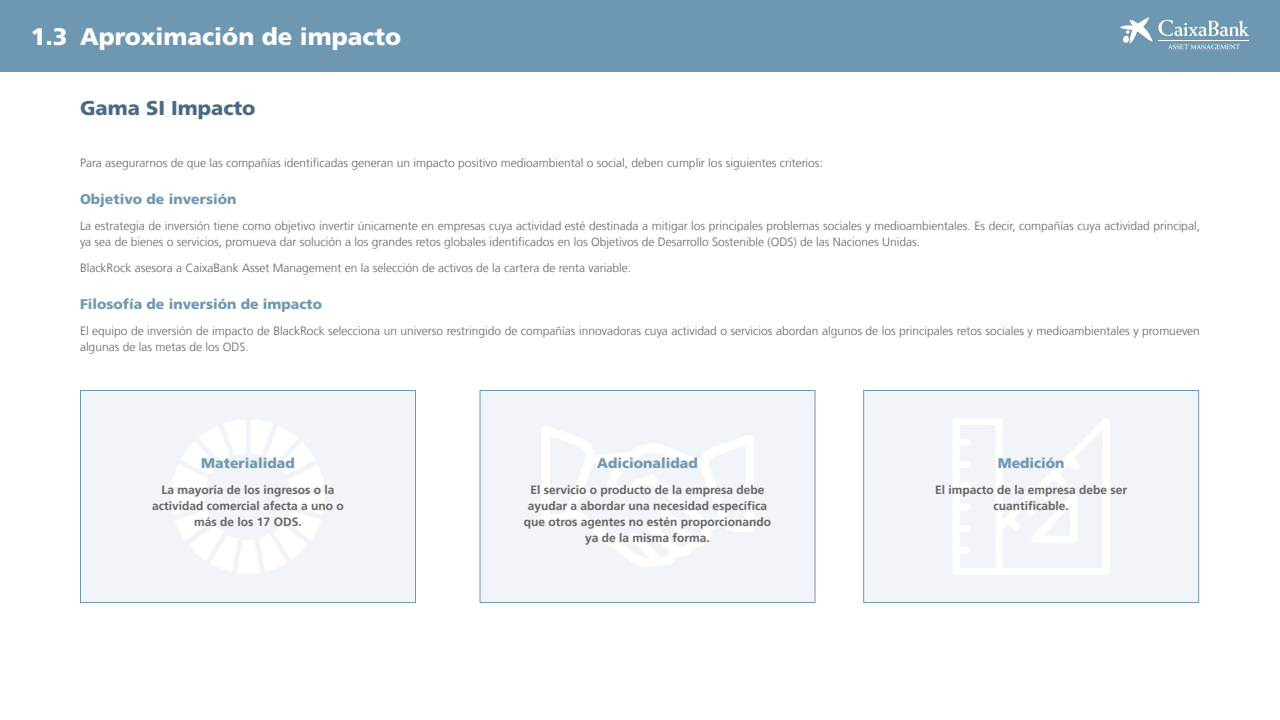
<style>
.page{position:relative;width:1280px;height:720px;background:#fff}
.page>*{position:absolute;margin:0;border:0;box-sizing:border-box;transform-origin:0 0}
.t1{font:900 24px "La Caixa Frutiger";color:#fff}
.t2{font:900 20px "La Caixa Frutiger";color:#4a6983}
.t3{font:900 14px "La Caixa Frutiger";color:#6f97b1}
.t4{font:300 12px/16px "La Caixa Frutiger";color:#646464}
.t5{font:700 12px/16px "La Caixa Frutiger";color:#646464;text-align:center}
</style>
<div class="page">
<div style="left:0;top:0;width:1280px;height:72px;background:#6e97b1"></div>
<svg style="left:1120px;top:17px;width:129px;height:32px"></svg>
<hr style="left:1159px;top:40px;width:90px;height:1px;background:#fff">
<div style="left:80px;top:390px;width:336px;height:213px;background:#f1f4f8;border:1px solid #6f97b1"></div>
<div style="left:480px;top:390px;width:336px;height:213px;background:#f1f4f8;border:1px solid #6f97b1"></div>
<div style="left:863px;top:390px;width:336px;height:213px;background:#f1f4f8;border:1px solid #6f97b1"></div>
<svg style="left:171px;top:420px;width:154px;height:153px"></svg>
<svg style="left:953px;top:418px;width:157px;height:157px"></svg>
<svg style="left:541px;top:426px;width:213px;height:141px"></svg>
<h1 class="t1" style="left:31px;top:22px;width:372px">1.3 Aproximación de impacto</h1>
<h2 class="t2" style="left:80px;top:96px;width:177px">Gama SI Impacto</h2>
<p class="t4" style="left:80px;top:155px;width:745px">Para asegurarnos de que las compañías identificadas generan un impacto positivo medioambiental o social, deben cumplir los siguientes criterios:</p>
<p class="t3" style="left:80px;top:190px;width:158px">Objetivo de inversión</p>
<p class="t4" style="left:80px;top:218px;width:1122px">La estrategia de inversión tiene como objetivo invertir únicamente en empresas cuya actividad esté destinada a mitigar los principales problemas sociales y medioambientales. Es decir, compañías cuya actividad principal, ya sea de bienes o servicios, promueva dar solución a los grandes retos globales identificados en los Objetivos de Desarrollo Sostenible (ODS) de las Naciones Unidas.</p>
<p class="t4" style="left:80px;top:260px;width:553px">BlackRock asesora a CaixaBank Asset Management en la selección de activos de la cartera de renta variable.</p>
<p class="t3" style="left:80px;top:295px;width:244px">Filosofía de inversión de impacto</p>
<p class="t4" style="left:80px;top:323px;width:1122px">El equipo de inversión de impacto de BlackRock selecciona un universo restringido de compañías innovadoras cuya actividad o servicios abordan algunos de los principales retos sociales y medioambientales y promueven algunas de las metas de los ODS.</p>
<p class="t3" style="left:201px;top:454px;width:95px">Materialidad</p>
<p class="t5" style="left:152px;top:482px;width:193px">La mayoría de los ingresos o la actividad comercial afecta a uno o más de los 17 ODS.</p>
<p class="t3" style="left:597px;top:454px;width:102px">Adicionalidad</p>
<p class="t5" style="left:524px;top:482px;width:249px">El servicio o producto de la empresa debe ayudar a abordar una necesidad específica que otros agentes no estén proporcionando ya de la misma forma.</p>
<p class="t3" style="left:998px;top:454px;width:68px">Medición</p>
<p class="t5" style="left:935px;top:482px;width:193px">El impacto de la empresa debe ser cuantificable.</p>
</div>
